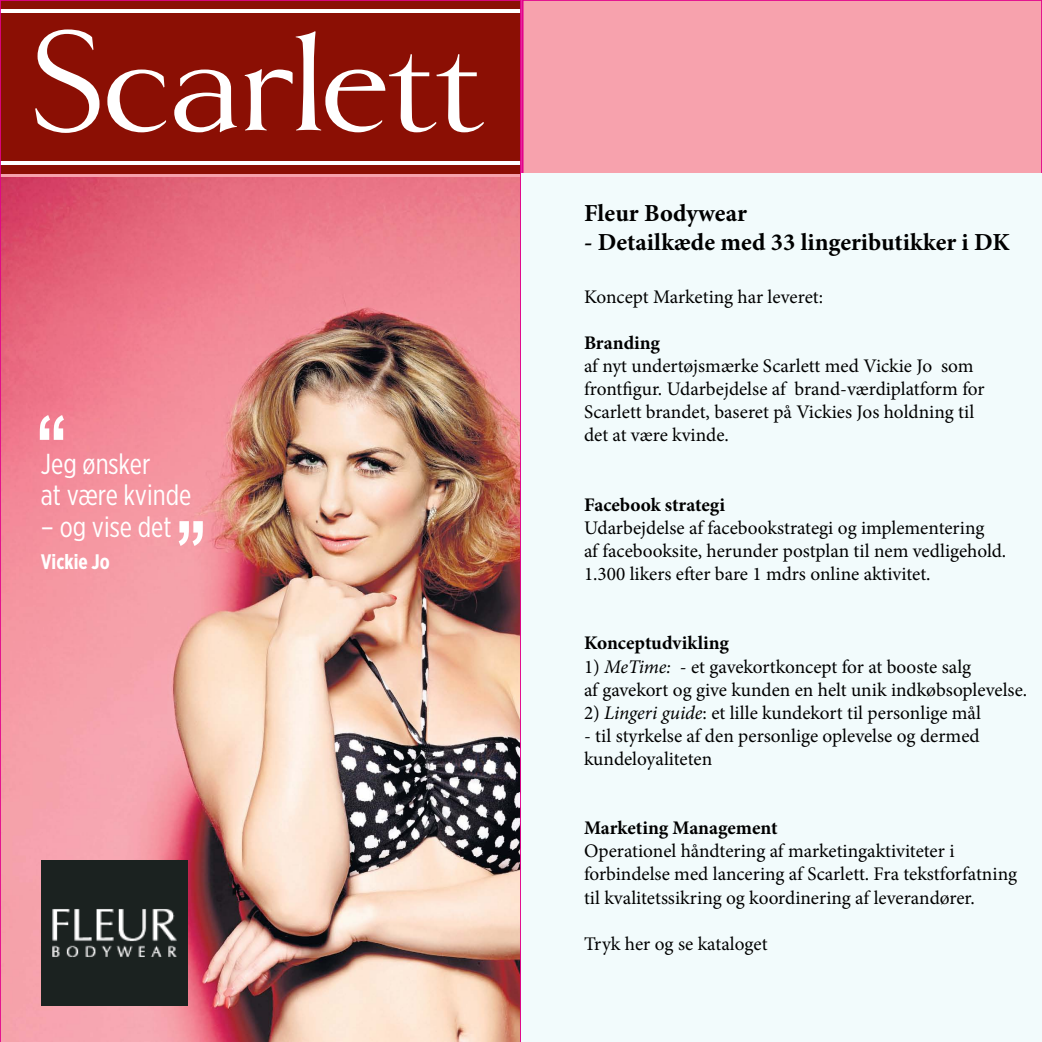
<style>
.page{position:relative;width:1042px;height:1042px;background:#fff}
.page>*{position:absolute;margin:0;border:0;box-sizing:border-box;transform-origin:0 0}
.t1{font:28.88px/31.5px "Gotham X Narrow";color:#fff}
.t2{font:700 24.5px "Minion Pro";color:#000}
.t3{font:700 21px "Gotham X Narrow";color:#fff}
.t4{font:19.25px/23.1px "Minion Pro";color:#000}
.t5{font:700 19.25px "Minion Pro";color:#000}
.s1{font-style:italic}
</style>
<div class="page">
<img style="left:0;top:0;width:522px;height:1042px">
<div style="left:523px;top:0;width:519px;height:1042px;background:#f7a2ad"></div>
<div style="left:521px;top:174px;width:521px;height:868px;background:#f2fbfc"></div>
<img style="left:41px;top:860px;width:146px;height:146px">
<h1 class="t1" style="left:41px;top:448px;width:152px">Jeg ønsker<br>at være kvinde</h1>
<h1 class="t1" style="left:41px;top:511px;width:132px">– og vise det</h1>
<p class="t3" style="left:41px;top:548px;width:71px">Vickie Jo</p>
<p class="t2" style="left:584px;top:196px;width:164px">Fleur Bodywear</p>
<p class="t2" style="left:584px;top:225px;width:427px">- Detailkæde med 33 lingeributikker i DK</p>
<p class="t4" style="left:584px;top:285px;width:241px">Koncept Marketing har leveret:</p>
<p class="t5" style="left:584px;top:329px;width:78px">Branding</p>
<p class="t4" style="left:584px;top:354px;width:402px">af nyt undertøjsmærke Scarlett med Vickie Jo som frontfigur. Udarbejdelse af brand-værdiplatform for Scarlett brandet, baseret på Vickies Jos holdning til det at være kvinde.</p>
<p class="t5" style="left:584px;top:491px;width:143px">Facebook strategi</p>
<p class="t4" style="left:584px;top:516px;width:424px">Udarbejdelse af facebookstrategi og implementering<br>af facebooksite, herunder postplan til nem vedligehold.<br>1.300 likers efter bare 1 mdrs online aktivitet.</p>
<p class="t5" style="left:584px;top:630px;width:147px">Konceptudvikling</p>
<p class="t4" style="left:584px;top:655px;width:445px">1) <span class="s1">MeTime:</span> - et gavekortkoncept for at booste salg<br>af gavekort og give kunden en helt unik indkøbsoplevelse.</p>
<p class="t4" style="left:584px;top:701px;width:398px">2) <span class="s1">Lingeri guide</span>: et lille kundekort til personlige mål</p>
<p class="t4" style="left:584px;top:724px;width:397px">- til styrkelse af den personlige oplevelse og dermed kundeloyaliteten</p>
<p class="t5" style="left:584px;top:814px;width:195px">Marketing Management</p>
<p class="t4" style="left:584px;top:840px;width:434px">Operationel håndtering af marketingaktiviteter i forbindelse med lancering af Scarlett. Fra tekstforfatning til kvalitetssikring og koordinering af leverandører.</p>
<p class="t4" style="left:584px;top:932px;width:185px">Tryk her og se kataloget</p>
</div>
